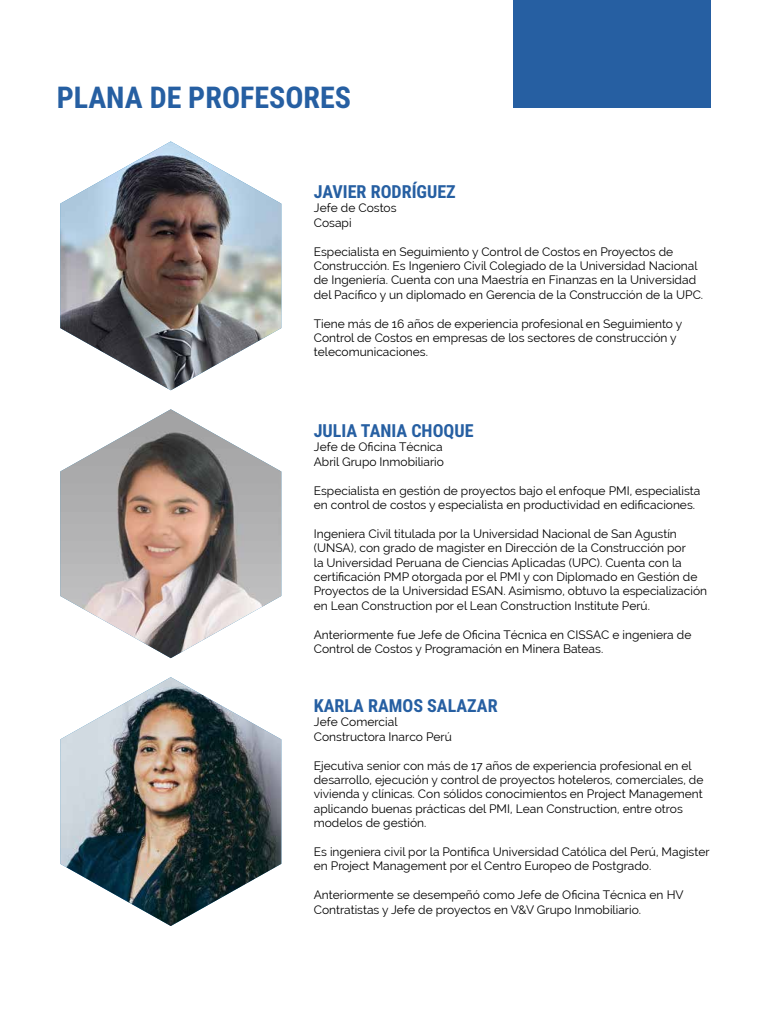
<style>
.page{position:relative;width:768px;height:1024px;background:#fff}
.page>*{position:absolute;margin:0;border:0;box-sizing:border-box;transform-origin:0 0}
.t1{font:700 30px "Roboto Condensed";color:#265fa2}
.t2{font:700 18px "Roboto Condensed";color:#265fa2}
.t3{font:12px/14.4px "Raleway";color:#000}
</style>
<div class="page">
<img style="left:60px;top:142px;width:221px;height:248px">
<img style="left:60px;top:409px;width:221px;height:249px">
<img style="left:60px;top:677px;width:221px;height:249px">
<div style="left:513px;top:0;width:198px;height:107px;background:#265fa2"></div>
<h1 class="t1" style="left:57px;top:76px;width:296px">PLANA DE PROFESORES</h1>
<h2 class="t2" style="left:314px;top:179px;width:143px">JAVIER RODRÍGUEZ</h2>
<p class="t3" style="left:314px;top:201px;width:84px">Jefe de Costos<br>Cosapi</p>
<p class="t3" style="left:314px;top:244px;width:391px">Especialista en Seguimiento y Control de Costos en Proyectos de Construcción. Es Ingeniero Civil Colegiado de la Universidad Nacional de Ingeniería. Cuenta con una Maestría en Finanzas en la Universidad del Pacífico y un diplomado en Gerencia de la Construcción de la UPC.</p>
<p class="t3" style="left:314px;top:316px;width:370px">Tiene más de 16 años de experiencia profesional en Seguimiento y<br>Control de Costos en empresas de los sectores de construcción y telecomunicaciones.</p>
<h2 class="t2" style="left:314px;top:418px;width:161px">JULIA TANIA CHOQUE</h2>
<p class="t3" style="left:314px;top:440px;width:132px">Jefe de Oficina Técnica<br>Abril Grupo Inmobiliario</p>
<p class="t3" style="left:314px;top:483px;width:388px">Especialista en gestión de proyectos bajo el enfoque PMI, especialista en control de costos y especialista en productividad en edificaciones.</p>
<p class="t3" style="left:314px;top:526px;width:395px">Ingeniera Civil titulada por la Universidad Nacional de San Agustín (UNSA), con grado de magister en Dirección de la Construcción por<br>la Universidad Peruana de Ciencias Aplicadas (UPC). Cuenta con la certificación PMP otorgada por el PMI y con Diplomado en Gestión de Proyectos de la Universidad ESAN. Asimismo, obtuvo la especialización en Lean Construction por el Lean Construction Institute Perú.</p>
<p class="t3" style="left:314px;top:627px;width:379px">Anteriormente fue Jefe de Oficina Técnica en CISSAC e ingeniera de<br>Control de Costos y Programación en Minera Bateas.</p>
<h2 class="t2" style="left:314px;top:693px;width:185px">KARLA RAMOS SALAZAR</h2>
<p class="t3" style="left:314px;top:715px;width:140px">Jefe Comercial<br>Constructora Inarco Perú</p>
<p class="t3" style="left:314px;top:758px;width:391px">Ejecutiva senior con más de 17 años de experiencia profesional en el desarrollo, ejecución y control de proyectos hoteleros, comerciales, de vivienda y clínicas. Con sólidos conocimientos en Project Management aplicando buenas prácticas del PMI, Lean Construction, entre otros modelos de gestión.</p>
<p class="t3" style="left:314px;top:845px;width:397px">Es ingeniera civil por la Pontifica Universidad Católica del Perú, Magister en Project Management por el Centro Europeo de Postgrado.</p>
<p class="t3" style="left:314px;top:888px;width:371px">Anteriormente se desempeñó como Jefe de Oficina Técnica en HV<br>Contratistas y Jefe de proyectos en V&amp;V Grupo Inmobiliario.</p>
</div>
